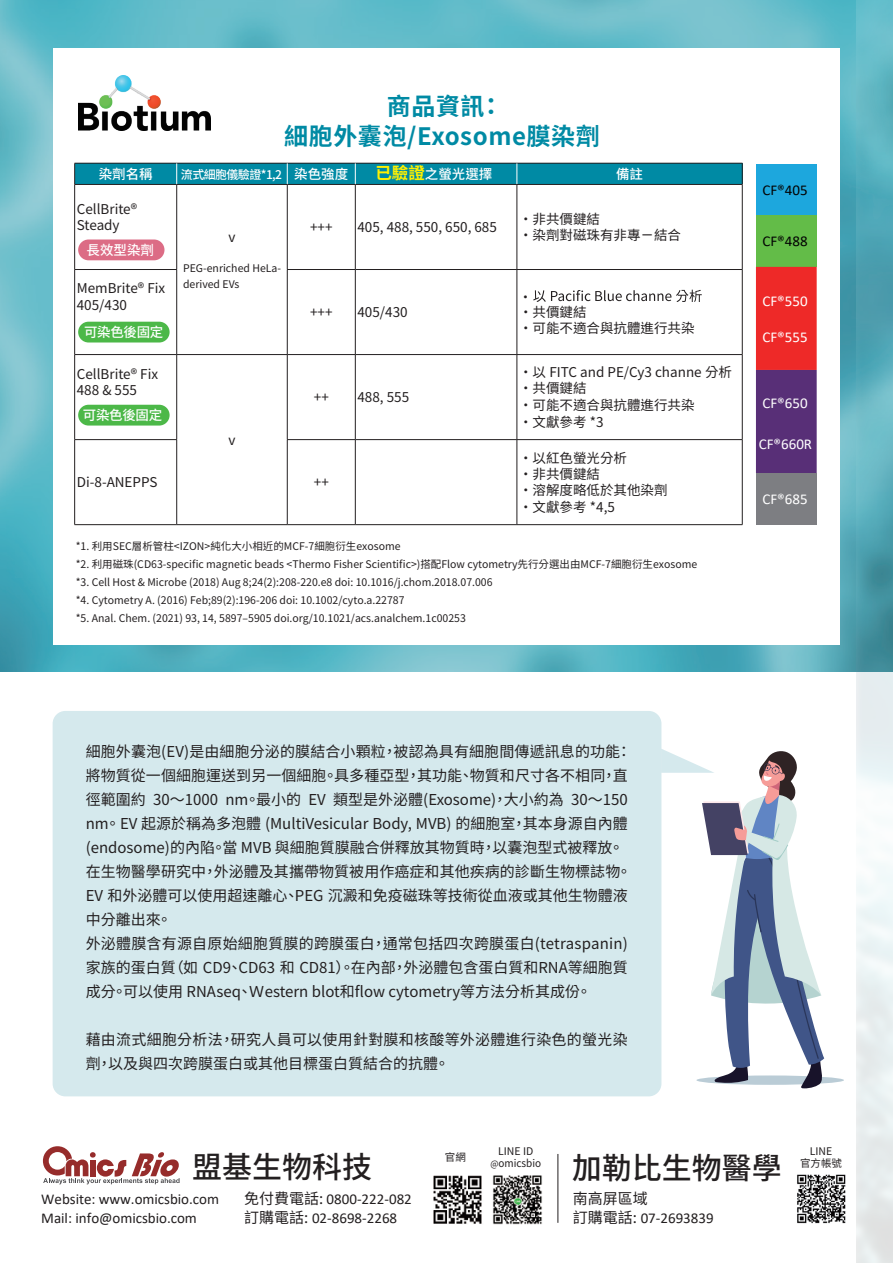
<style>
.page{position:relative;width:893px;height:1263px;background:#fff}
.page>*{position:absolute;margin:0;border:0;box-sizing:border-box;transform-origin:0 0}
.t1{font:500 30px "Noto Sans CJ Ktc";color:#231f20}
.t2{font:700 24px/30px "Noto Sans CJ Ktc";letter-spacing:.025em;color:#008aa4;text-align:center}
.t3{font:15px/24px "Noto Sans CJ Ktc";color:#231f20}
.t4{font:15px/18.9px "Calibri";color:#231f20}
.t5{font:15px/24px "Noto Sans CJ Ktc";letter-spacing:.02em;color:#231f20}
.t6{font:15px "Calibri";color:#fff}
.t7{font:15px "Calibri";color:#030303}
.t8{font:13.5px/16.2px "Noto Sans CJ Ktc";color:#231f20}
.t9{font:500 13.5px "Noto Sans CJ Ktc";color:#fff}
.t10{font:500 12px "Noto Sans CJ Ktc";letter-spacing:-.05em;color:#fff}
.t11{font:10.5px/18px "Noto Sans CJ Ktc";color:#231f20;text-align:center}
.s1{font-size:13.5px}
.s2{font-weight:700;font-size:16.5px;color:#fff101}
.s3{font-family:"Noto Sans CJ Ktc"}
.s4{font-size:9px}
</style>
<div class="page">
<img style="left:0;top:0;width:856px;height:672px">
<div style="left:53px;top:48px;width:787px;height:597px;background:#fff"></div>
<img style="left:856px;top:0;width:37px;height:1263px">
<div style="left:53px;top:711px;width:608px;height:385px;background:#d5e9ed;border-radius:13px"></div>
<hr style="left:558px;top:1154px;width:1px;height:69px;background:#231f20">
<svg style="left:43px;top:1146px;width:137px;height:38px"></svg>
<img style="left:433px;top:1175px;width:49px;height:49px">
<img style="left:797px;top:1174px;width:49px;height:50px">
<img style="left:493px;top:1175px;width:49px;height:49px">
<img style="left:79px;top:76px;width:132px;height:54px">
<svg style="left:696px;top:1075px;width:148px;height:10px"></svg>
<svg style="left:661px;top:749px;width:163px;height:339px"></svg>
<div style="left:756px;top:164px;width:61px;height:51px;background:#1da7dd"></div>
<div style="left:756px;top:215px;width:61px;height:52px;background:#63bc48"></div>
<svg style="left:756px;top:267px;width:61px;height:206px;background:#a32d50"></svg>
<div style="left:756px;top:473px;width:61px;height:52px;background:#7d7e82"></div>
<div style="left:75px;top:163px;width:667px;height:21px;background:#008aa4"></div>
<hr style="left:74px;top:163px;width:103px;height:1px;background:#231f20">
<svg style="left:74px;top:163px;width:1px;height:21px"></svg>
<hr style="left:177px;top:163px;width:110px;height:1px;background:#231f20">
<svg style="left:176px;top:163px;width:1px;height:21px"></svg>
<hr style="left:287px;top:163px;width:68px;height:1px;background:#231f20">
<svg style="left:287px;top:163px;width:1px;height:21px"></svg>
<hr style="left:355px;top:163px;width:162px;height:1px;background:#231f20">
<svg style="left:355px;top:163px;width:1px;height:21px"></svg>
<hr style="left:517px;top:163px;width:225px;height:1px;background:#231f20">
<svg style="left:517px;top:163px;width:1px;height:21px"></svg>
<svg style="left:742px;top:163px;width:1px;height:21px"></svg>
<hr style="left:74px;top:184px;width:103px;height:1px;background:#231f20">
<hr style="left:74px;top:185px;width:1px;height:84px;background:#231f20">
<hr style="left:177px;top:184px;width:110px;height:1px;background:#231f20">
<hr style="left:176px;top:185px;width:1px;height:84px;background:#231f20">
<hr style="left:287px;top:184px;width:68px;height:1px;background:#231f20">
<hr style="left:287px;top:185px;width:1px;height:84px;background:#231f20">
<hr style="left:355px;top:184px;width:162px;height:1px;background:#231f20">
<hr style="left:355px;top:185px;width:1px;height:84px;background:#231f20">
<hr style="left:517px;top:184px;width:225px;height:1px;background:#231f20">
<hr style="left:517px;top:185px;width:1px;height:84px;background:#231f20">
<hr style="left:742px;top:185px;width:1px;height:84px;background:#231f20">
<hr style="left:74px;top:269px;width:103px;height:1px;background:#231f20">
<hr style="left:74px;top:270px;width:1px;height:84px;background:#231f20">
<hr style="left:176px;top:270px;width:1px;height:84px;background:#231f20">
<hr style="left:287px;top:269px;width:68px;height:1px;background:#231f20">
<hr style="left:287px;top:270px;width:1px;height:84px;background:#231f20">
<hr style="left:355px;top:269px;width:162px;height:1px;background:#231f20">
<hr style="left:355px;top:270px;width:1px;height:84px;background:#231f20">
<hr style="left:517px;top:269px;width:225px;height:1px;background:#231f20">
<hr style="left:517px;top:270px;width:1px;height:84px;background:#231f20">
<hr style="left:742px;top:270px;width:1px;height:84px;background:#231f20">
<hr style="left:74px;top:354px;width:103px;height:1px;background:#231f20">
<hr style="left:74px;top:355px;width:1px;height:84px;background:#231f20">
<hr style="left:177px;top:354px;width:110px;height:1px;background:#231f20">
<hr style="left:176px;top:355px;width:1px;height:84px;background:#231f20">
<hr style="left:287px;top:354px;width:68px;height:1px;background:#231f20">
<hr style="left:287px;top:355px;width:1px;height:84px;background:#231f20">
<hr style="left:355px;top:354px;width:162px;height:1px;background:#231f20">
<hr style="left:355px;top:355px;width:1px;height:84px;background:#231f20">
<hr style="left:517px;top:354px;width:225px;height:1px;background:#231f20">
<hr style="left:517px;top:355px;width:1px;height:84px;background:#231f20">
<hr style="left:742px;top:355px;width:1px;height:84px;background:#231f20">
<hr style="left:74px;top:439px;width:103px;height:1px;background:#231f20">
<hr style="left:74px;top:440px;width:1px;height:84px;background:#231f20">
<hr style="left:176px;top:440px;width:1px;height:84px;background:#231f20">
<hr style="left:287px;top:439px;width:68px;height:1px;background:#231f20">
<hr style="left:287px;top:440px;width:1px;height:84px;background:#231f20">
<hr style="left:355px;top:439px;width:162px;height:1px;background:#231f20">
<hr style="left:355px;top:440px;width:1px;height:84px;background:#231f20">
<hr style="left:517px;top:439px;width:225px;height:1px;background:#231f20">
<hr style="left:517px;top:440px;width:1px;height:84px;background:#231f20">
<hr style="left:742px;top:440px;width:1px;height:84px;background:#231f20">
<hr style="left:74px;top:524px;width:103px;height:1px;background:#231f20">
<hr style="left:177px;top:524px;width:110px;height:1px;background:#231f20">
<hr style="left:287px;top:524px;width:68px;height:1px;background:#231f20">
<hr style="left:355px;top:524px;width:162px;height:1px;background:#231f20">
<hr style="left:517px;top:524px;width:225px;height:1px;background:#231f20">
<svg style="left:533px;top:290px;width:169px;height:12px"></svg>
<div style="left:78px;top:239px;width:86px;height:21px;background:#dc6c85;border-radius:10px"></div>
<div style="left:78px;top:322px;width:92px;height:20px;background:#4cb848;border-radius:10px"></div>
<div style="left:78px;top:405px;width:92px;height:21px;background:#4cb848;border-radius:10px"></div>
<h2 class="t2" style="left:284px;top:92px;width:317px">商品資訊：<br>細胞外囊泡/Exosome膜染劑</h2>
<p class="t9" style="left:99px;top:166px;width:55px">染劑名稱</p>
<p class="t10" style="left:181px;top:167px;width:169px">流式細胞儀驗證*1,2 <span class="s1">染色強度</span></p>
<p class="t9" style="left:375px;top:166px;width:118px"><span class="s2">已驗證</span>之螢光選擇</p>
<p class="t9" style="left:616px;top:166px;width:28px">備註</p>
<p class="t8" style="left:77px;top:201px;width:62px">CellBrite®<br>Steady</p>
<p class="t8" style="left:228px;top:229px;width:9px">v</p>
<p class="t11" style="left:183px;top:260px;width:99px;line-height:16.2px;text-align:left">PEG-enriched HeLa&shy;derived EVs</p>
<p class="t8" style="left:310px;top:219px;width:24px">+++</p>
<p class="t8" style="left:357px;top:219px;width:141px">405, 488, 550, 650, 685</p>
<p class="t8" style="left:519px;top:211px;width:163px">・非共價鍵結<br>・染劑對磁珠有非專ㄧ結合</p>
<p class="t9" style="left:86px;top:242px;width:69px">長效型染劑</p>
<p class="t8" style="left:77px;top:281px;width:90px">MemBrite® Fix<br>405/430</p>
<p class="t8" style="left:519px;top:289px;width:15px">・</p>
<p class="t8" style="left:310px;top:304px;width:24px">+++</p>
<p class="t8" style="left:357px;top:304px;width:52px">405/430</p>
<p class="t8" style="left:519px;top:304px;width:177px">・共價鍵結<br>・可能不適合與抗體進行共染</p>
<p class="t9" style="left:84px;top:324px;width:81px">可染色後固定</p>
<p class="t8" style="left:77px;top:366px;width:83px">CellBrite® Fix<br>488 &amp; 555</p>
<p class="t9" style="left:83px;top:407px;width:81px">可染色後固定</p>
<p class="t8" style="left:229px;top:432px;width:9px">v</p>
<p class="t8" style="left:314px;top:389px;width:16px">++</p>
<p class="t8" style="left:357px;top:389px;width:53px">488, 555</p>
<p class="t8" style="left:77px;top:474px;width:82px">Di-8-ANEPPS</p>
<p class="t8" style="left:314px;top:474px;width:16px">++</p>
<p class="t8" style="left:519px;top:364px;width:215px">・以 FITC and PE/Cy3 channe 分析・共價鍵結<br>・可能不適合與抗體進行共染</p>
<p class="t8" style="left:519px;top:414px;width:86px">・文獻參考 *3</p>
<p class="t8" style="left:519px;top:450px;width:150px">・以紅色螢光分析<br>・非共價鍵結<br>・溶解度略低於其他染劑</p>
<p class="t8" style="left:519px;top:499px;width:97px">・文獻參考 *4,5</p>
<p class="t11" style="left:76px;top:537px;width:623px;text-align:left">*1. 利用SEC層析管柱&lt;IZON&gt;純化大小相近的MCF-7細胞衍生exosome<br>*2. 利用磁珠(CD63-specific magnetic beads &lt;Thermo Fisher Scientific&gt;)搭配Flow cytometry先行分選出由MCF-7細胞衍生exosome *3. Cell Host &amp; Microbe (2018) Aug 8;24(2):208-220.e8 doi: 10.1016/j.chom.2018.07.006<br>*4. Cytometry A. (2016) Feb;89(2):196-206 doi: 10.1002/cyto.a.22787<br>*5. Anal. Chem. (2021) 93, 14, 5897‒5905 doi.org/10.1021/acs.analchem.1c00253</p>
<p class="t7" style="left:762px;top:179px;width:47px">CF®405</p>
<p class="t7" style="left:762px;top:231px;width:47px">CF®488</p>
<p class="t6" style="left:762px;top:291px;width:47px">CF®550</p>
<p class="t6" style="left:762px;top:326px;width:47px">CF®555</p>
<p class="t6" style="left:762px;top:392px;width:47px">CF®650</p>
<p class="t6" style="left:759px;top:434px;width:55px">CF®660R</p>
<p class="t6" style="left:762px;top:488px;width:47px">CF®685</p>
<p class="t3" style="left:86px;top:740px;width:547px">細胞外囊泡(EV)是由細胞分泌的膜結合小顆粒，被認為具有細胞間傳遞訊息的功能：將物質從一個細胞運送到另一個細胞。具多種亞型，其功能、物質和尺寸各不相同，直徑範圍約 30～1000 nm。最小的 EV 類型是外泌體(Exosome)，大小約為 30～150 nm。 EV 起源於稱為多泡體 (MultiVesicular Body, MVB) 的細胞室，其本身源自內體(endosome)的內陷。當 MVB 與細胞質膜融合併釋放其物質時，以囊泡型式被釋放。在生物醫學研究中，外泌體及其攜帶物質被用作癌症和其他疾病的診斷生物標誌物。EV 和外泌體可以使用超速離心、PEG 沉澱和免疫磁珠等技術從血液或其他生物體液中分離出來。<br>外泌體膜含有源自原始細胞質膜的跨膜蛋白，通常包括四次跨膜蛋白(tetraspanin)家族的蛋白質（如 CD9、CD63 和 CD81）。在內部，外泌體包含蛋白質和RNA等細胞質成分。可以使用 RNAseq、Ｗestern blot和flow cytometry等方法分析其成份。</p>
<p class="t5" style="left:86px;top:1028px;width:543px">藉由流式細胞分析法，研究人員可以使用針對膜和核酸等外泌體進行染色的螢光染劑，以及與四次跨膜蛋白或其他目標蛋白質結合的抗體。</p>
<h1 class="t1" style="left:192px;top:1150px;width:181px">盟基生物科技</h1>
<p class="t4" style="left:41px;top:1189px;width:179px">Website: www.omicsbio.com<br>Mail: info@omicsbio.com</p>
<p class="t4" style="left:244px;top:1189px;width:169px"><span class="s3">免付費電話:</span> 0800-222-082<span class="s3">訂購電話:</span> 02-8698-2268</p>
<p class="t11" style="left:445px;top:1149px;width:22px">官網</p>
<p class="t11" style="left:800px;top:1145px;width:43px;line-height:12.6px">LINE<br>官方帳號</p>
<p class="t11" style="left:490px;top:1145px;width:52px;line-height:12.6px">LINE ID <span class="s4">@</span>omicsbio</p>
<h1 class="t1" style="left:572px;top:1151px;width:212px">加勒比生物醫學</h1>
<p class="t3" style="left:573px;top:1187px;width:76px">南高屏區域</p>
<p class="t4" style="left:573px;top:1208px;width:142px"><span class="s3">訂購電話:</span> 07-2693839</p>
</div>
